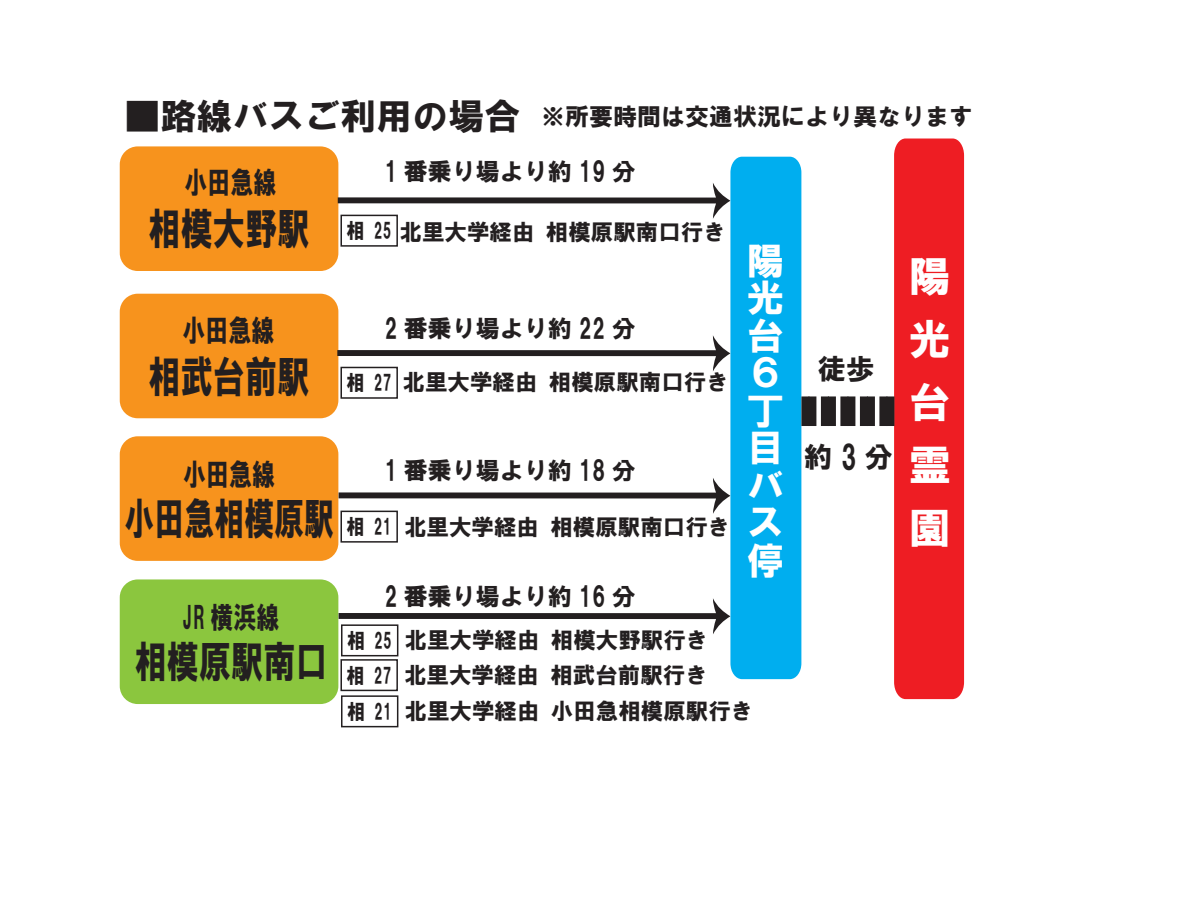
<style>
.page{position:relative;width:1200px;height:900px;background:#fff}
.page>*{position:absolute;margin:0;border:0;box-sizing:border-box;transform-origin:0 0}
.t1{font:43.5px "HG Soei Kakugothic UB";color:#231f20;scale:.74 1}
.t2{font:43.5px "HG Soei Kakugothic UB";color:#231f20;scale:.69 1}
.t3{font:42px/63px "HG Soei Kakugothic UB";color:#fff;text-align:justify}
.t4{font:37.5px/37.5px "HG Soei Kakugothic UB";color:#fff}
.t5{font:30px "HG Soei Kakugothic UB";color:#231f20;scale:.77 1}
.t6{font:28.5px "HG Soei Kakugothic UB";color:#231f20}
.t7{font:24px "HG Soei Kakugothic UB";color:#231f20}
.t8{font:22.5px "HG Soei Kakugothic UB";color:#231f20}
.s1{font-size:36px}
.s2{font-size:27px}
.s3{font-size:21px}
.s4{font-size:33px}
</style>
<div class="page">
<div style="left:120px;top:146px;width:218px;height:125px;background:#f7931d;border-radius:18px"></div>
<div style="left:120px;top:579px;width:218px;height:125px;background:#8bc63e;border-radius:18px"></div>
<div style="left:120px;top:294px;width:218px;height:124px;background:#f7931d;border-radius:18px"></div>
<div style="left:120px;top:436px;width:218px;height:125px;background:#f7931d;border-radius:18px"></div>
<svg style="left:337px;top:157px;width:464px;height:522px"></svg>
<div style="left:894px;top:139px;width:70px;height:560px;background:#ee1d23"></div>
<div style="left:340px;top:215px;width:58px;height:32px;border:2px solid #231f20"></div>
<div style="left:340px;top:367px;width:58px;height:32px;border:2px solid #231f20"></div>
<div style="left:340px;top:511px;width:58px;height:32px;border:2px solid #231f20"></div>
<div style="left:340px;top:659px;width:58px;height:32px;border:2px solid #231f20"></div>
<div style="left:801px;top:396px;width:15px;height:30px;background:#231f20"></div>
<div style="left:341px;top:624px;width:57px;height:32px;border:2px solid #231f20"></div>
<div style="left:341px;top:695px;width:57px;height:32px;border:2px solid #231f20"></div>
<div style="left:821px;top:396px;width:15px;height:30px;background:#231f20"></div>
<div style="left:840px;top:396px;width:15px;height:30px;background:#231f20"></div>
<div style="left:860px;top:396px;width:15px;height:30px;background:#231f20"></div>
<div style="left:879px;top:396px;width:15px;height:30px;background:#231f20"></div>
<p class="t7" style="left:125px;top:104px;width:850px"><span class="s1">■路線バスご利用の場合</span> ※所要時間は交通状況により異なります</p>
<h3 class="t5" style="left:184px;top:168px;width:121px">小田急線</h3>
<h1 class="t1" style="left:149px;top:207px;width:219px">相模大野駅</h1>
<h3 class="t5" style="left:182px;top:315px;width:121px">小田急線</h3>
<h1 class="t1" style="left:149px;top:354px;width:219px">相武台前駅</h1>
<h3 class="t5" style="left:183px;top:459px;width:121px">小田急線</h3>
<h1 class="t2" style="left:125px;top:497px;width:305px">小田急相模原駅</h1>
<h3 class="t5" style="left:182px;top:602px;width:129px">JR 横浜線</h3>
<h1 class="t1" style="left:135px;top:640px;width:263px">相模原駅南口</h1>
<p class="t7" style="left:384px;top:159px;width:253px"><span class="s2">1</span> 番乗り場より約 <span class="s2">19</span> 分</p>
<p class="t8" style="left:347px;top:220px;width:381px"><span class="s3">相 25</span> 北里大学経由 相模原駅南口行き</p>
<p class="t7" style="left:384px;top:316px;width:253px"><span class="s2">2</span> 番乗り場より約 <span class="s2">22</span> 分</p>
<p class="t8" style="left:347px;top:371px;width:384px"><span class="s3">相 27</span> 北里大学経由 相模原駅南口行き</p>
<p class="t7" style="left:384px;top:458px;width:253px"><span class="s2">1</span> 番乗り場より約 <span class="s2">18</span> 分</p>
<p class="t8" style="left:347px;top:515px;width:385px"><span class="s3">相 21</span> 北里大学経由 相模原駅南口行き</p>
<p class="t7" style="left:384px;top:585px;width:253px"><span class="s2">2</span> 番乗り場より約 <span class="s2">16</span> 分</p>
<p class="t8" style="left:347px;top:629px;width:363px"><span class="s3">相 25</span> 北里大学経由 相模大野駅行き</p>
<p class="t8" style="left:347px;top:663px;width:363px"><span class="s3">相 27</span> 北里大学経由 相武台前駅行き</p>
<h3 class="t4" style="left:747px;top:242px;width:37px">陽光台<br>６丁目バス停</h3>
<p class="t8" style="left:347px;top:700px;width:408px"><span class="s3">相 21</span> 北里大学経由 小田急相模原駅行き</p>
<p class="t6" style="left:818px;top:354px;width:58px">徒歩</p>
<p class="t6" style="left:804px;top:443px;width:90px">約<span class="s4">3</span>分</p>
<h2 class="t3" style="left:909px;top:244px;width:42px">陽光台霊園</h2>
</div>
